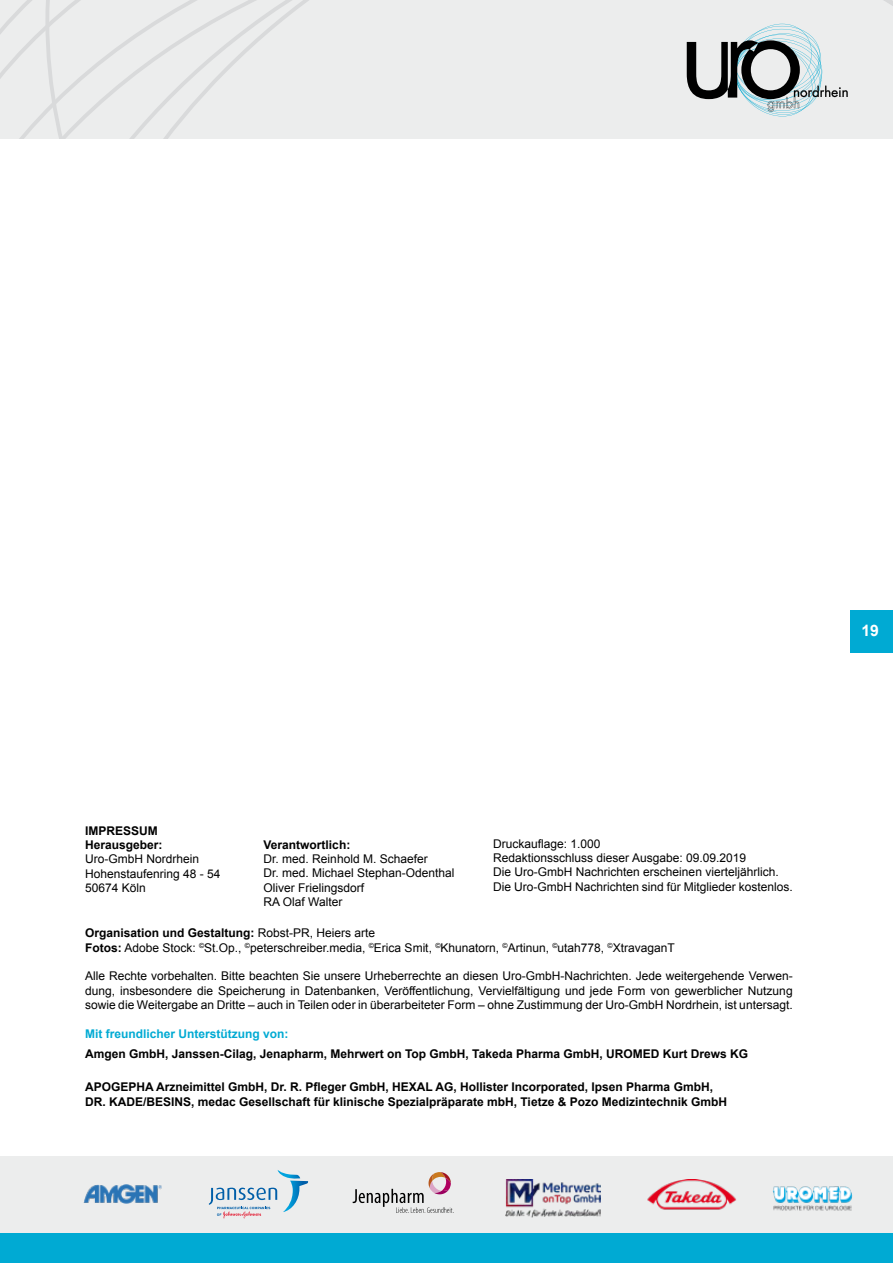
<style>
.page{position:relative;width:893px;height:1263px;background:#fff}
.page>*{position:absolute;margin:0;border:0;box-sizing:border-box;transform-origin:0 0}
.t1{font:700 15.75px "Arial";color:#fff}
.t2{font:12px/14.4px "Arial";color:#000}
.t3{font:700 12px/14.4px "Arial";color:#000}
.t4{font:700 12px "Arial";color:#00aad3}
.s1{font-weight:700}
</style>
<div class="page">
<div style="left:0;top:1167px;width:893px;height:96px;background:#00aad3"></div>
<div style="left:0;top:0;width:893px;height:138px;background:#eceded"></div>
<svg style="left:687px;top:24px;width:161px;height:92px;background:#b0b6b8"></svg>
<div style="left:0;top:1157px;width:893px;height:76px;background:#eceded"></div>
<div style="left:850px;top:610px;width:43px;height:43px;background:#00aad3"></div>
<img style="left:647px;top:1180px;width:89px;height:30px">
<img style="left:84px;top:1184px;width:78px;height:20px">
<img style="left:773px;top:1186px;width:79px;height:25px">
<svg style="left:209px;top:1170px;width:99px;height:48px"></svg>
<svg style="left:353px;top:1172px;width:101px;height:41px"></svg>
<img style="left:505px;top:1179px;width:96px;height:39px">
<h1 class="t1" style="left:861px;top:620px;width:19px">19</h1>
<p class="t3" style="left:85px;top:824px;width:79px">IMPRESSUM<br>Herausgeber:</p>
<p class="t2" style="left:85px;top:852px;width:137px">Uro-GmbH Nordrhein<br>Hohenstaufenring 48 - 54<br>50674 Köln</p>
<p class="t3" style="left:264px;top:838px;width:88px">Verantwortlich:</p>
<p class="t2" style="left:264px;top:852px;width:192px">Dr. med. Reinhold M. Schaefer<br>Dr. med. Michael Stephan-Odenthal<br>Oliver Frielingsdorf<br>RA Olaf Walter</p>
<p class="t2" style="left:493px;top:836px;width:301px">Druckauflage: 1.000<br>Redaktionsschluss dieser Ausgabe: 09.09.2019<br>Die Uro-GmbH Nachrichten erscheinen vierteljährlich.<br>Die Uro-GmbH Nachrichten sind für Mitglieder kostenlos.</p>
<p class="t2" style="left:85px;top:926px;width:591px"><span class="s1">Organisation und Gestaltung:</span> Robst-PR, Heiers arte<br><span class="s1">Fotos:</span> Adobe Stock: <sup>©</sup>St.Op., <sup>©</sup>peterschreiber.media, <sup>©</sup>Erica Smit, <sup>©</sup>Khunatorn, <sup>©</sup>Artinun, <sup>©</sup>utah778, <sup>©</sup>XtravaganT</p>
<p class="t2" style="left:85px;top:969px;width:709px;text-align:justify">Alle Rechte vorbehalten. Bitte beachten Sie unsere Urheberrechte an diesen Uro-GmbH-Nachrichten. Jede weitergehende Verwen&shy;dung, insbesondere die Speicherung in Datenbanken, Veröffentlichung, Vervielfältigung und jede Form von gewerblicher Nutzung sowie die Weitergabe an Dritte – auch in Teilen oder in überarbeiteter Form – ohne Zustimmung der Uro-GmbH Nordrhein, ist untersagt.</p>
<p class="t4" style="left:85px;top:1026px;width:205px">Mit freundlicher Unterstützung von:</p>
<p class="t3" style="left:85px;top:1046px;width:664px">Amgen GmbH, Janssen-Cilag, Jenapharm, Mehrwert on Top GmbH, Takeda Pharma GmbH, UROMED Kurt Drews KG</p>
<p class="t3" style="left:85px;top:1080px;width:643px">APOGEPHA Arzneimittel GmbH, Dr. R. Pfleger GmbH, HEXAL AG, Hollister Incorporated, Ipsen Pharma GmbH,<br>DR. KADE/BESINS, medac Gesellschaft für klinische Spezialpräparate mbH, Tietze &amp; Pozo Medizintechnik GmbH</p>
</div>
